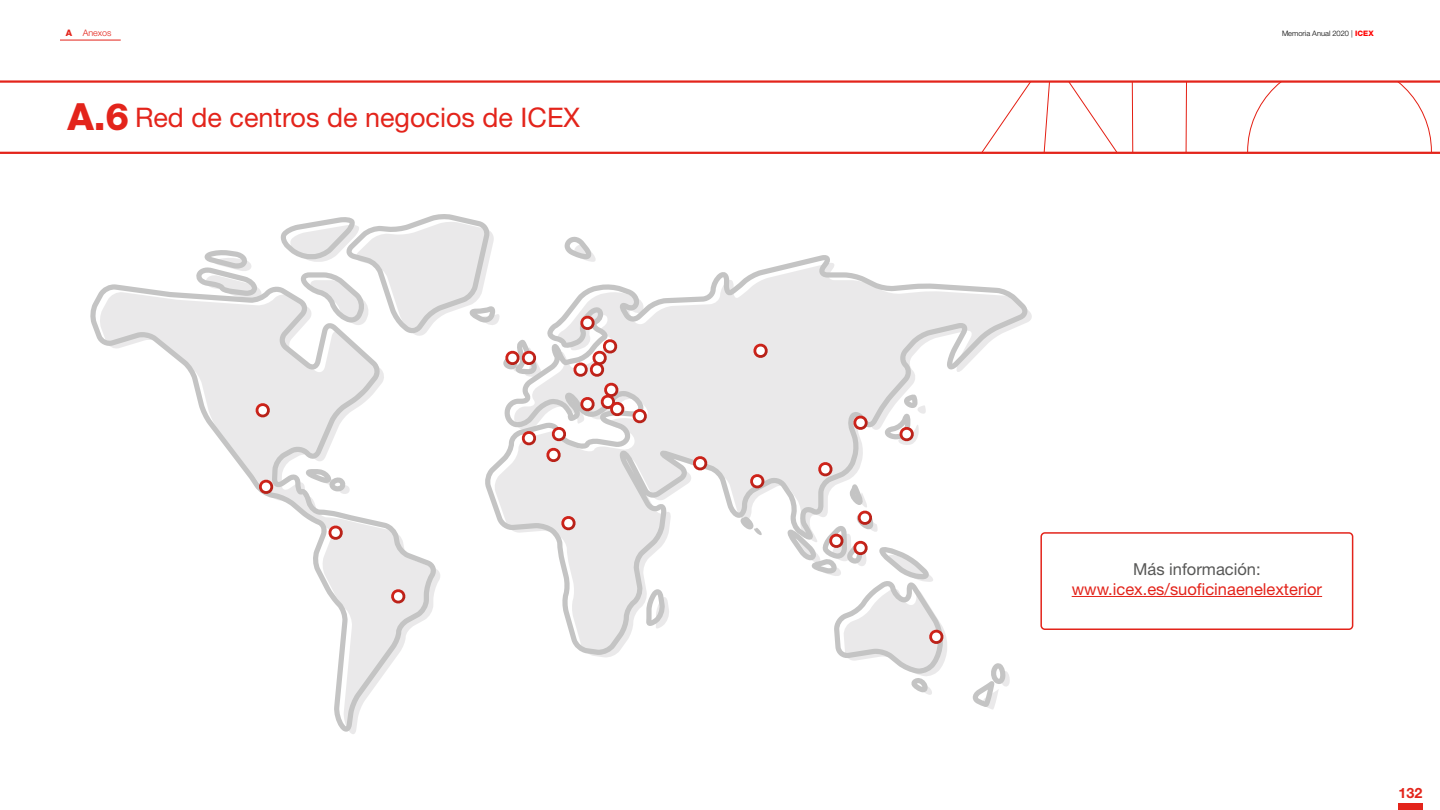
<style>
.page{position:relative;width:1440px;height:810px;background:#fff}
.page>*{position:absolute;margin:0;border:0;box-sizing:border-box;transform-origin:0 0}
.t1{font:27px "Helvetica Neue LT Pro";color:#e3241b}
.t2{font:16.5px "Helvetica Neue LT Pro";color:#e3241b}
.t3{font:16.5px "Helvetica Neue LT Pro";color:#575756}
.t4{font:700 14.25px "Helvetica Neue LT Pro";color:#e3241b}
.t5{font:300 9px "Helvetica Neue LT Pro";color:#e3241b}
.t6{font:300 7.5px "Helvetica Neue LT Pro";color:#000}
.s1{font-weight:800}
.s2{font-weight:800;font-size:37.5px}
.s3{font-weight:800;color:#f00}
</style>
<div class="page">
<div style="left:1040px;top:532px;width:313px;height:98px;border:2px solid #e3241b;border-radius:4px"></div>
<hr style="left:1072px;top:596px;width:250px;height:1px;background:#e3241b">
<div style="left:1398px;top:804px;width:25px;height:6px;background:#e3241b"></div>
<hr style="left:60px;top:40px;width:61px;height:1px;background:#e3241b">
<svg style="left:650px;top:83px;width:790px;height:69px"></svg>
<hr style="left:0;top:152px;width:1440px;height:2px;background:#e3241b">
<hr style="left:0;top:80px;width:1440px;height:3px;background:#e3241b">
<svg style="left:90px;top:284px;width:346px;height:448px"></svg>
<svg style="left:196px;top:250px;width:66px;height:49px"></svg>
<svg style="left:306px;top:469px;width:44px;height:26px"></svg>
<svg style="left:485px;top:255px;width:543px;height:400px"></svg>
<svg style="left:646px;top:589px;width:24px;height:40px"></svg>
<svg style="left:973px;top:663px;width:37px;height:47px"></svg>
<svg style="left:740px;top:516px;width:22px;height:20px"></svg>
<svg style="left:252px;top:400px;width:21px;height:18px"></svg>
<svg style="left:256px;top:477px;width:20px;height:18px"></svg>
<svg style="left:325px;top:522px;width:21px;height:19px"></svg>
<svg style="left:388px;top:586px;width:21px;height:18px"></svg>
<svg style="left:558px;top:513px;width:21px;height:18px"></svg>
<svg style="left:690px;top:453px;width:20px;height:18px"></svg>
<svg style="left:747px;top:471px;width:21px;height:18px"></svg>
<svg style="left:815px;top:459px;width:21px;height:18px"></svg>
<svg style="left:850px;top:412px;width:21px;height:19px"></svg>
<svg style="left:750px;top:341px;width:21px;height:18px"></svg>
<svg style="left:885px;top:393px;width:41px;height:53px"></svg>
<svg style="left:786px;top:484px;width:161px;height:211px"></svg>
<svg style="left:279px;top:214px;width:371px;height:249px"></svg>
<p class="t5" style="left:66px;top:27px;width:47px"><span class="s1">A</span> Anexos</p>
<h1 class="t1" style="left:67px;top:101px;width:514px"><span class="s2">A.6</span> Red de centros de negocios de ICEX</h1>
<p class="t6" style="left:1282px;top:29px;width:93px">Memoria Anual 2020 | <span class="s3">ICEX</span></p>
<p class="t3" style="left:1133px;top:559px;width:129px">Más información:</p>
<p class="t2" style="left:1072px;top:579px;width:252px">www.icex.es/suoficinaenelexterior</p>
<p class="t4" style="left:1398px;top:784px;width:25px">132</p>
</div>
